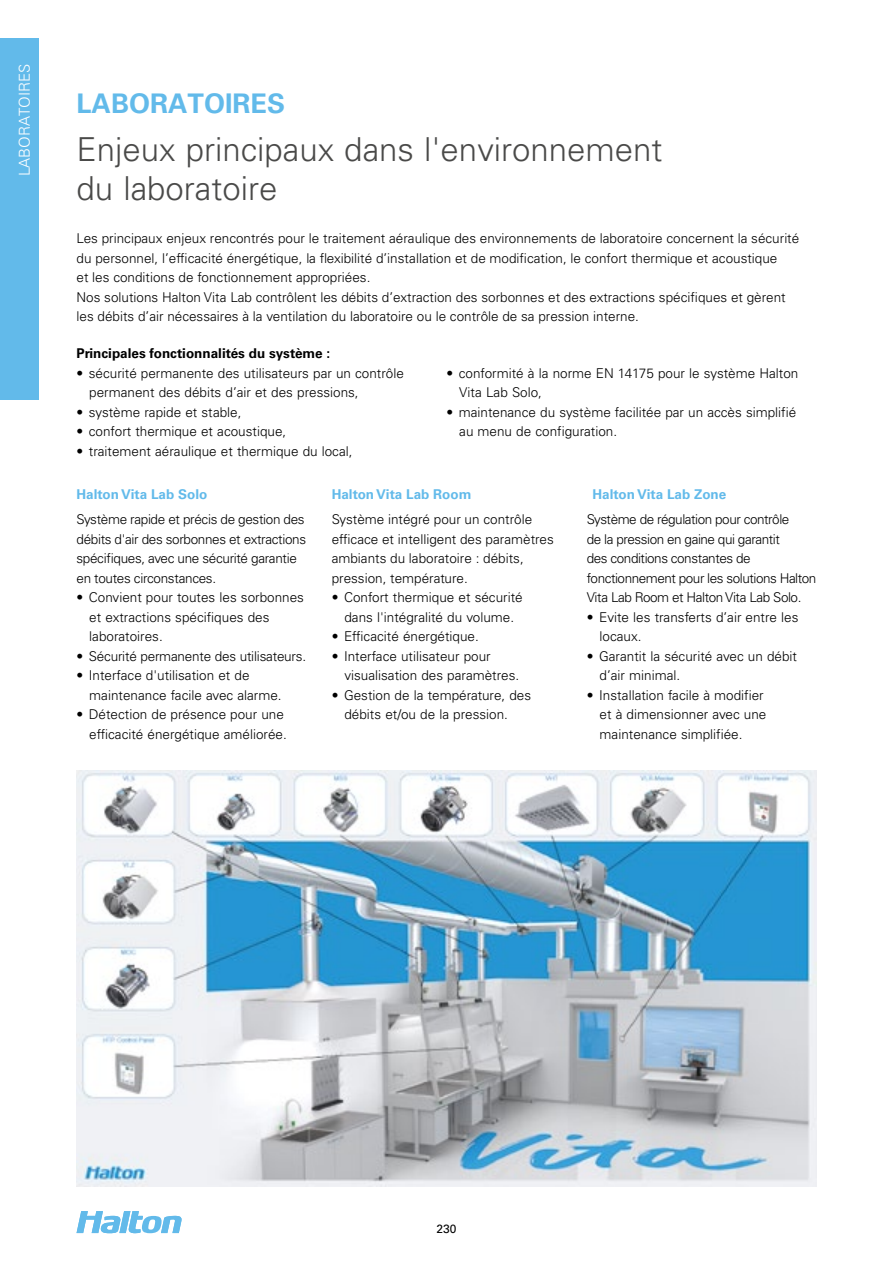
<style>
.page{position:relative;width:893px;height:1263px;background:#fff}
.page>*{position:absolute;margin:0;border:0;box-sizing:border-box;transform-origin:0 0}
.t1{font:300 33px/39px "Univers LT Std";color:#4a4a49}
.t2{font:700 27px "Univers LT Std";color:#62baea}
.t3{font:300 15px "Univers LT Std";color:#fff}
.t4{font:300 13.5px/19.5px "Univers LT Std";color:#000}
.t5{font:300 13.5px/19.5px "Univers LT Std";letter-spacing:-.035em;color:#000}
.t6{font:300 13.5px/19.5px "Univers LT Std";letter-spacing:-.025em;color:#000}
.t7{font:700 13.5px "Univers LT Std";color:#62baea}
.t8{font:700 13.5px "Univers LT Std";color:#000}
.t9{font:12px "Univers LT Std";color:#000}
</style>
<div class="page">
<div style="left:0;top:38px;width:38px;height:362px;background:#62baea"></div>
<svg style="left:77px;top:1211px;width:105px;height:22px"></svg>
<img style="left:77px;top:770px;width:739px;height:416px">
<p class="t3" style="left:15px;top:176px;width:114px;rotate:-90deg">LABORATOIRES</p>
<h2 class="t2" style="left:77px;top:88px;width:210px">LABORATOIRES</h2>
<h1 class="t1" style="left:77px;top:129px;width:587px">Enjeux principaux dans l'environnement du laboratoire</h1>
<p class="t4" style="left:77px;top:229px;width:724px">Les principaux enjeux rencontrés pour le traitement aéraulique des environnements de laboratoire concernent la sécurité du personnel, l’efficacité énergétique, la flexibilité d’installation et de modification, le confort thermique et acoustique<br>et les conditions de fonctionnement appropriées.<br>Nos solutions Halton Vita Lab contrôlent les débits d’extraction des sorbonnes et des extractions spécifiques et gèrent les débits d’air nécessaires à la ventilation du laboratoire ou le contrôle de sa pression interne.</p>
<p class="t8" style="left:77px;top:346px;width:255px">Principales fonctionnalités du système :</p>
<p class="t4" style="left:89px;top:363px;width:316px;text-indent:-13px">• sécurité permanente des utilisateurs par un contrôle permanent des débits d’air et des pressions,</p>
<p class="t4" style="left:77px;top:402px;width:166px">• système rapide et stable,</p>
<p class="t4" style="left:77px;top:422px;width:211px">• confort thermique et acoustique,</p>
<p class="t4" style="left:77px;top:441px;width:278px">• traitement aéraulique et thermique du local,</p>
<p class="t4" style="left:459px;top:363px;width:341px;text-indent:-13px">• conformité à la norme EN 14175 pour le système Halton<br>Vita Lab Solo,</p>
<p class="t4" style="left:459px;top:402px;width:338px;text-indent:-13px">• maintenance du système facilitée par un accès simplifié au menu de configuration.</p>
<p class="t7" style="left:77px;top:486px;width:132px">Halton Vita Lab Solo</p>
<p class="t7" style="left:332px;top:486px;width:141px">Halton Vita Lab Room</p>
<p class="t7" style="left:592px;top:486px;width:135px">Halton Vita Lab Zone</p>
<p class="t6" style="left:77px;top:510px;width:231px">Système rapide et précis de gestion des débits d'air des sorbonnes et extractions spécifiques, avec une sécurité garantie en toutes circonstances.</p>
<p class="t4" style="left:89px;top:588px;width:216px;text-indent:-13px">• Convient pour toutes les sorbonnes et extractions spécifiques des laboratoires.</p>
<p class="t4" style="left:77px;top:646px;width:231px">• Sécurité permanente des utilisateurs.</p>
<p class="t4" style="left:89px;top:666px;width:194px;text-indent:-13px">• Interface d'utilisation et de maintenance facile avec alarme.</p>
<p class="t4" style="left:77px;top:705px;width:212px;text-align:right">• Détection de présence pour une efficacité énergétique améliorée.</p>
<p class="t5" style="left:587px;top:510px;width:231px">Système de régulation pour contrôle<br>de la pression en gaine qui garantit<br>des conditions constantes de fonctionnement pour les solutions Halton Vita Lab Room et Halton Vita Lab Solo.</p>
<p class="t4" style="left:600px;top:607px;width:200px;text-indent:-13px">• Evite les transferts d’air entre les locaux.</p>
<p class="t4" style="left:600px;top:646px;width:199px;text-indent:-13px">• Garantit la sécurité avec un débit d’air minimal.</p>
<p class="t4" style="left:600px;top:685px;width:168px;text-indent:-13px">• Installation facile à modifier et à dimensionner avec une maintenance simplifiée.</p>
<p class="t4" style="left:332px;top:510px;width:224px">Système intégré pour un contrôle efficace et intelligent des paramètres ambiants du laboratoire : débits, pression, température.</p>
<p class="t4" style="left:332px;top:588px;width:192px;text-align:center">• Confort thermique et sécurité dans l'intégralité du volume.</p>
<p class="t4" style="left:332px;top:627px;width:149px">• Efficacité énergétique.</p>
<p class="t4" style="left:344px;top:646px;width:176px;text-indent:-13px">• Interface utilisateur pour visualisation des paramètres.</p>
<p class="t4" style="left:344px;top:685px;width:188px;text-indent:-13px">• Gestion de la température, des débits et/ou de la pression.</p>
<p class="t9" style="left:436px;top:1222px;width:22px">230</p>
</div>
